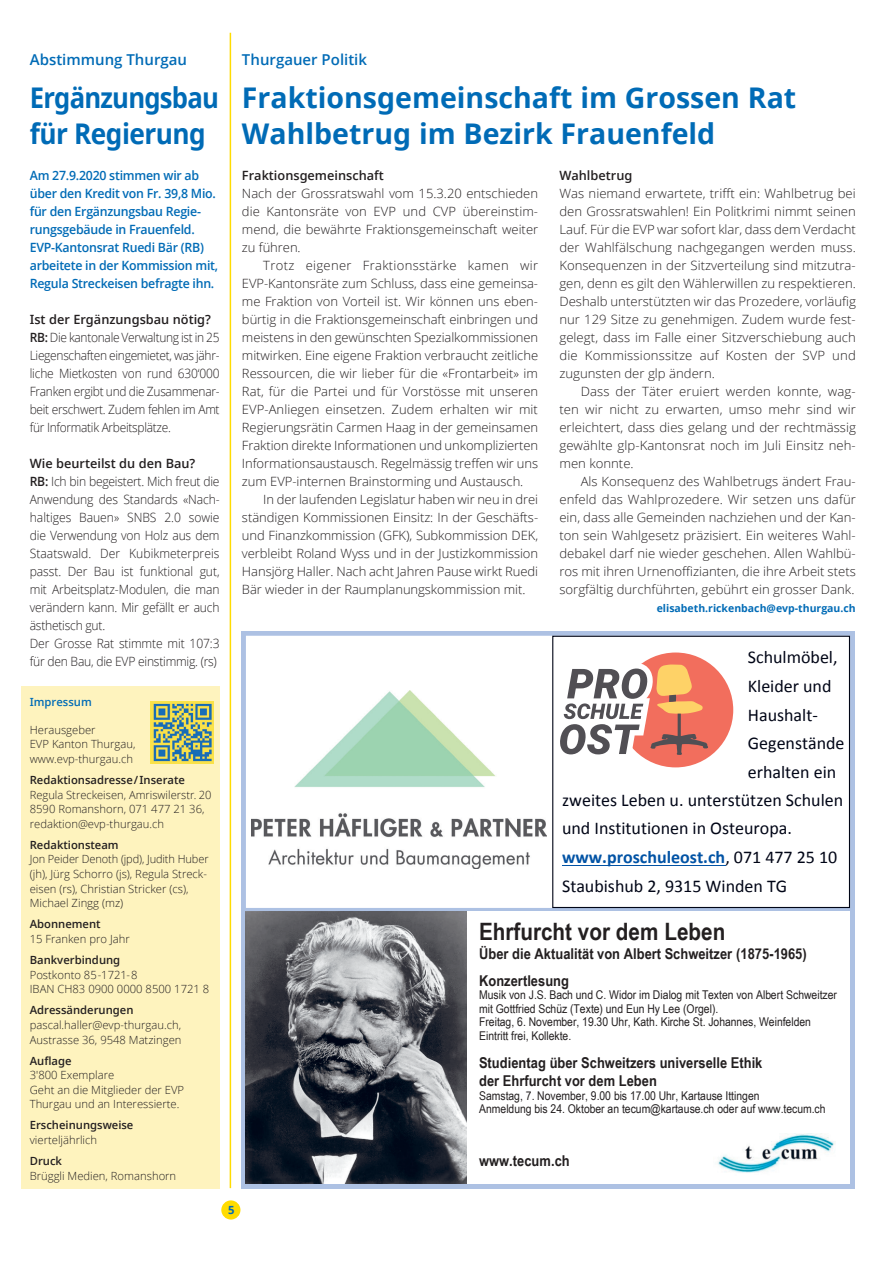
<style>
.page{position:relative;width:885px;height:1263px;background:#fff}
.page>*{position:absolute;margin:0;border:0;box-sizing:border-box;transform-origin:0 0}
.t1{font:700 28.5px/36px "Open Sans";color:#006bb6}
.t2{font:700 28.5px/36px "Open Sans";letter-spacing:-.03em;color:#006bb6;scale:.9 1}
.t3{font:700 24px "Arial Narrow";color:#231f20;scale:1.05 1}
.t4{font:18px "Calibri";color:#000516}
.t5{font:700 18px "Calibri";color:#0253a5}
.t6{font:700 15px/26.4px "Arial Narrow";color:#231f20;scale:1.05 1}
.t7{font:600 15px "Open Sans";color:#006bb6}
.t8{font:300 12.75px/18px "Open Sans";letter-spacing:-.005em;color:#231f20;text-align:justify}
.t9{font:300 12.75px/18px "Open Sans";letter-spacing:-.005em;color:#231f20;scale:.95 1}
.t10{font:300 12.75px/18px "Open Sans";letter-spacing:-.025em;color:#231f20;scale:.94 1}
.t11{font:600 12.75px/18px "Open Sans";letter-spacing:-.02em;color:#006bb6}
.t12{font:600 12.75px "Open Sans";color:#231f20}
.t13{font:12px/13.5px "Arial Narrow";color:#231f20;scale:1.05 1}
.t14{font:300 11.25px/14.7px "Open Sans";color:#231f20}
.t15{font:600 11.25px "Open Sans";color:#231f20}
.t16{font:600 11.25px "Open Sans";color:#006bb6}
.t17{font:700 11.25px "Open Sans";color:#006bb6}
.t18{font:700 10.5px "Open Sans";color:#006bb6}
.s1{font-weight:600}
.s2{font-weight:400;color:#000516}
</style>
<div class="page">
<div style="left:241px;top:631px;width:614px;height:557px;background:#adc1e3"></div>
<hr style="left:229px;top:33px;width:2px;height:1155px;background:#ffdc01">
<div style="left:221px;top:1200px;width:19px;height:19px;background:#ffdc01;border-radius:50%"></div>
<div style="left:21px;top:686px;width:199px;height:502px;background:#fef3be"></div>
<img style="left:151px;top:702px;width:63px;height:61px">
<div style="left:246px;top:636px;width:604px;height:272px;background:#fff"></div>
<img style="left:553px;top:642px;width:296px;height:260px">
<hr style="left:562px;top:865px;width:163px;height:1px;background:#0253a5">
<div style="left:618px;top:652px;width:115px;height:115px;background:#f26e5d;border-radius:50%"></div>
<svg style="left:554px;top:663px;width:154px;height:97px"></svg>
<img style="left:252px;top:690px;width:294px;height:178px">
<img style="left:246px;top:911px;width:221px;height:272px">
<div style="left:467px;top:911px;width:383px;height:272px;background:#fff"></div>
<img style="left:717px;top:1133px;width:118px;height:40px">
<p class="t7" style="left:30px;top:50px;width:159px">Abstimmung Thurgau</p>
<h1 class="t2" style="left:30px;top:79px;width:212px">Ergänzungsbau für Regierung</h1>
<p class="t11" style="left:30px;top:166px;width:190px">Am 27.9.2020 stimmen wir ab über den Kredit von Fr. 39,8 Mio. für den Ergänzungsbau Regie&shy;rungsgebäude in Frauenfeld.<br>EVP-Kantonsrat Ruedi Bär (RB) arbeitete in der Kommission mit,<br>Regula Streckeisen befragte ihn.</p>
<p class="t10" style="left:30px;top:310px;width:203px"><span class="s1">Ist der Ergänzungsbau nötig?<br>RB:</span> Die kantonale Verwaltung ist in 25<br>Liegenschaften eingemietet, was jähr&shy;liche Mietkosten von rund 630‘000<br>Franken ergibt und die Zusammenar&shy;beit erschwert. Zudem fehlen im Amt für Informatik Arbeitsplätze.</p>
<p class="t9" style="left:30px;top:454px;width:201px"><span class="s1">Wie beurteilst du den Bau?<br>RB:</span> Ich bin begeistert. Mich freut die<br>Anwendung des Standards «Nach&shy;haltiges Bauen» SNBS 2.0 sowie die Verwendung von Holz aus dem<br>Staatswald. Der Kubikmeterpreis passt. Der Bau ist funktional gut, mit Arbeitsplatz-Modulen, die man verändern kann. Mir gefällt er auch ästhetisch gut.<br>Der Grosse Rat stimmte mit 107:3 für den Bau, die EVP einstimmig. (rs)</p>
<p class="t16" style="left:30px;top:694px;width:64px">Impressum</p>
<p class="t14" style="left:30px;top:722px;width:107px">Herausgeber<br>EVP Kanton Thurgau, www.evp-thurgau.ch</p>
<p class="t15" style="left:30px;top:772px;width:157px">Redaktionsadresse / Inserate</p>
<p class="t14" style="left:30px;top:787px;width:183px">Regula Streckeisen, Amriswilerstr. 20<br>8590 Romanshorn, 071 477 21 36, redaktion@evp-thurgau.ch</p>
<p class="t15" style="left:30px;top:837px;width:90px">Redaktionsteam</p>
<p class="t14" style="left:30px;top:852px;width:180px">Jon Peider Denoth (jpd), Judith Huber (jh), Jürg Schorro (js), Regula Streck&shy;eisen (rs), Christian Stricker (cs), Michael Zingg (mz)</p>
<p class="t15" style="left:30px;top:916px;width:72px">Abonnement</p>
<p class="t14" style="left:30px;top:931px;width:101px">15 Franken pro Jahr</p>
<p class="t15" style="left:30px;top:952px;width:92px">Bankverbindung</p>
<p class="t14" style="left:30px;top:967px;width:181px">Postkonto 85-1721-8<br>IBAN CH83 0900 0000 8500 1721 8</p>
<p class="t15" style="left:30px;top:1002px;width:105px">Adressänderungen</p>
<p class="t14" style="left:30px;top:1017px;width:153px">pascal.haller@evp-thurgau.ch,<br>Austrasse 36, 9548 Matzingen</p>
<p class="t15" style="left:30px;top:1053px;width:43px">Auflage</p>
<p class="t14" style="left:30px;top:1067px;width:156px">3'800 Exemplare<br>Geht an die Mitglieder der EVP<br>Thurgau und an Interessierte.</p>
<p class="t15" style="left:30px;top:1117px;width:105px">Erscheinungsweise</p>
<p class="t14" style="left:30px;top:1132px;width:69px">vierteljährlich</p>
<p class="t15" style="left:30px;top:1153px;width:34px">Druck</p>
<p class="t14" style="left:30px;top:1168px;width:148px">Brüggli Medien, Romanshorn</p>
<p class="t7" style="left:242px;top:50px;width:126px">Thurgauer Politik</p>
<h1 class="t1" style="left:242px;top:79px;width:555px">Fraktionsgemeinschaft im Grossen Rat<br>Wahlbetrug im Bezirk Frauenfeld</h1>
<p class="t12" style="left:242px;top:167px;width:143px">Fraktionsgemeinschaft</p>
<p class="t8" style="left:242px;top:184px;width:298px">Nach der Grossratswahl vom 15.3.20 entschieden die Kantonsräte von EVP und CVP übereinstim&shy;mend, die bewährte Fraktionsgemeinschaft weiter zu führen.</p>
<p class="t8" style="left:242px;top:256px;width:298px;text-indent:21px">Trotz eigener Fraktionsstärke kamen wir EVP-Kantonsräte zum Schluss, dass eine gemeinsa&shy;me Fraktion von Vorteil ist. Wir können uns eben&shy;bürtig in die Fraktionsgemeinschaft einbringen und meistens in den gewünschten Spezialkommissionen mitwirken. Eine eigene Fraktion verbraucht zeitliche Ressourcen, die wir lieber für die «Frontarbeit» im Rat, für die Partei und für Vorstösse mit unseren EVP-Anliegen einsetzen. Zudem erhalten wir mit Regierungsrätin Carmen Haag in der gemeinsamen Fraktion direkte Informationen und unkomplizierten Informationsaustausch. Regelmässig treffen wir uns zum EVP-internen Brainstorming und Austausch.</p>
<p class="t8" style="left:242px;top:490px;width:297px;text-indent:21px">In der laufenden Legislatur haben wir neu in drei ständigen Kommissionen Einsitz: In der Geschäfts&shy;und Finanzkommission (GFK), Subkommission DEK, verbleibt Roland Wyss und in der Justizkommission Hansjörg Haller. Nach acht Jahren Pause wirkt Ruedi Bär wieder in der Raumplanungskommission mit.</p>
<p class="t12" style="left:559px;top:167px;width:74px">Wahlbetrug</p>
<p class="t8" style="left:559px;top:184px;width:298px">Was niemand erwartete, trifft ein: Wahlbetrug bei den Grossratswahlen! Ein Politkrimi nimmt seinen Lauf. Für die EVP war sofort klar, dass dem Verdacht der Wahlfälschung nachgegangen werden muss.<br>Konsequenzen in der Sitzverteilung sind mitzutra&shy;gen, denn es gilt den Wählerwillen zu respektieren.<br>Deshalb unterstützten wir das Prozedere, vorläufig nur 129 Sitze zu genehmigen. Zudem wurde fest&shy;gelegt, dass im Falle einer Sitzverschiebung auch die Kommissionssitze auf Kosten der SVP und zugunsten der glp ändern.</p>
<p class="t8" style="left:559px;top:382px;width:298px;text-indent:21px">Dass der Täter eruiert werden konnte, wag&shy;ten wir nicht zu erwarten, umso mehr sind wir erleichtert, dass dies gelang und der rechtmässig gewählte glp-Kantonsrat noch im Juli Einsitz neh&shy;men konnte.</p>
<p class="t8" style="left:559px;top:472px;width:298px;text-indent:21px">Als Konsequenz des Wahlbetrugs ändert Frau&shy;enfeld das Wahlprozedere. Wir setzen uns dafür ein, dass alle Gemeinden nachziehen und der Kan&shy;ton sein Wahlgesetz präzisiert. Ein weiteres Wahl&shy;debakel darf nie wieder geschehen. Allen Wahlbü&shy;ros mit ihren Urnenoffizianten, die ihre Arbeit stets sorgfältig durchführten, gebührt ein grosser Dank.</p>
<p class="t18" style="left:656px;top:601px;width:200px">elisabeth.rickenbach@evp-thurgau.ch</p>
<h3 class="t4" style="left:747px;top:646px;width:91px">Schulmöbel,</h3>
<h3 class="t4" style="left:747px;top:675px;width:85px">Kleider und</h3>
<h3 class="t4" style="left:747px;top:703px;width:71px">Haushalt-</h3>
<h3 class="t4" style="left:747px;top:731px;width:98px">Gegenstände</h3>
<h3 class="t4" style="left:747px;top:760px;width:90px">erhalten ein</h3>
<h3 class="t4" style="left:562px;top:789px;width:282px">zweites Leben u. unterstützen Schulen</h3>
<h3 class="t4" style="left:562px;top:817px;width:231px">und Institutionen in Osteuropa.</h3>
<h3 class="t5" style="left:562px;top:846px;width:277px">www.proschuleost.ch<span class="s2">, 071 477 25 10</span></h3>
<h3 class="t4" style="left:562px;top:874px;width:226px">Staubishub 2, 9315 Winden TG</h3>
<h2 class="t3" style="left:479px;top:913px;width:236px">Ehrfurcht vor dem Leben</h2>
<p class="t6" style="left:479px;top:940px;width:313px">Über die Aktualität von Albert Schweitzer (1875-1965)<br>Konzertlesung</p>
<p class="t13" style="left:479px;top:988px;width:342px">Musik von J.S. Bach und C. Widor im Dialog mit Texten von Albert Schweitzer mit Gottfried Schüz (Texte) und Eun Hy Lee (Orgel).<br>Freitag, 6. November, 19.30 Uhr, Kath. Kirche St. Johannes, Weinfelden Eintritt frei, Kollekte.</p>
<p class="t6" style="left:479px;top:1054px;width:271px;line-height:17.1px">Studientag über Schweitzers universelle Ethik der Ehrfurcht vor dem Leben</p>
<p class="t13" style="left:479px;top:1088px;width:331px">Samstag, 7. November, 9.00 bis 17.00 Uhr, Kartause Ittingen<br>Anmeldung bis 24. Oktober an tecum@kartause.ch oder auf www.tecum.ch</p>
<p class="t6" style="left:479px;top:1147px;width:88px">www.tecum.ch</p>
<p class="t17" style="left:228px;top:1202px;width:8px">5</p>
</div>
